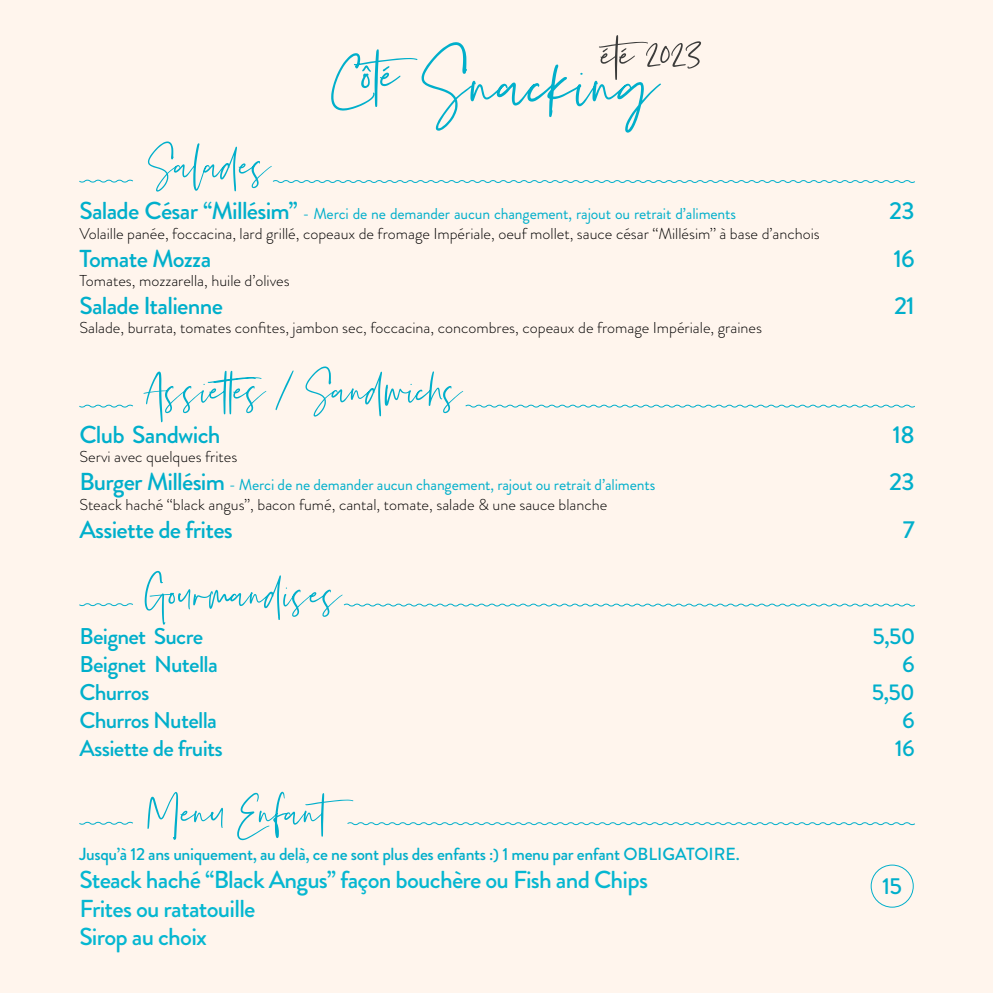
<style>
.page{position:relative;width:993px;height:993px;background:#fff}
.page>*{position:absolute;margin:0;border:0;box-sizing:border-box;transform-origin:0 0}
.t1{font:500 24.5px/28px "Brandon Grotesque";letter-spacing:-.03em;color:#06b7d1}
.t2{font:500 24.5px "Brandon Grotesque";letter-spacing:-.03em;color:#00afcb}
.t3{font:500 23.1px "Brandon Grotesque";color:#00afcb}
.t4{font:500 22.75px "Brandon Grotesque";letter-spacing:-.03em;color:#00afcb}
.t5{font:500 17.5px "Brandon Grotesque";letter-spacing:-.02em;color:#00afcb}
.t6{font:300 15.75px "Brandon Grotesque";color:#000}
.t7{font:15.75px/28px "Brandon Grotesque";letter-spacing:-.01em;color:#00afcb}
.s1{font-weight:500;font-size:24.5px}
.s2{font-weight:300;color:#000}
</style>
<div class="page">
<div style="left:0;top:0;width:992px;height:992px;background:#fff5ed"></div>
<svg style="left:148px;top:141px;width:767px;height:50px"></svg>
<svg style="left:143px;top:366px;width:772px;height:56px"></svg>
<svg style="left:145px;top:570px;width:770px;height:54px"></svg>
<svg style="left:147px;top:791px;width:768px;height:48px"></svg>
<svg style="left:79px;top:179px;width:54px;height:4px"></svg>
<svg style="left:79px;top:404px;width:54px;height:4px"></svg>
<svg style="left:79px;top:603px;width:54px;height:3px"></svg>
<svg style="left:79px;top:821px;width:54px;height:4px"></svg>
<div style="left:870px;top:864px;width:43px;height:43px;border:1px solid #00afcb;border-radius:50%"></div>
<svg style="left:331px;top:35px;width:370px;height:97px"></svg>
<p class="t7" style="left:79px;top:200px;width:658px"><span class="s1">Salade César ‘‘Millésim’’</span> - Merci de ne demander aucun changement, rajout ou retrait d’aliments</p>
<h1 class="t2" style="left:889px;top:194px;width:27px">23</h1>
<p class="t6" style="left:79px;top:222px;width:741px">Volaille panée, foccacina, lard grillé, copeaux de fromage Impériale, oeuf mollet, sauce césar ‘‘Millésim’’ à base d’anchois</p>
<h1 class="t2" style="left:79px;top:241px;width:133px">Tomate Mozza</h1>
<h1 class="t2" style="left:893px;top:241px;width:23px">16</h1>
<p class="t6" style="left:79px;top:270px;width:212px">Tomates, mozzarella, huile d’olives</p>
<h1 class="t2" style="left:79px;top:288px;width:145px">Salade Italienne</h1>
<h1 class="t2" style="left:893px;top:288px;width:22px">21</h1>
<p class="t6" style="left:79px;top:317px;width:683px">Salade, burrata, tomates confites, jambon sec, foccacina, concombres, copeaux de fromage Impériale, graines</p>
<h1 class="t2" style="left:79px;top:417px;width:143px">Club Sandwich</h1>
<h1 class="t2" style="left:892px;top:417px;width:24px">18</h1>
<p class="t7" style="left:79px;top:443px;width:577px"><span class="s2">Servi avec quelques frites<br></span><span class="s1">Burger Millésim</span> - Merci de ne demander aucun changement, rajout ou retrait d’aliments</p>
<h1 class="t2" style="left:889px;top:465px;width:27px">23</h1>
<p class="t6" style="left:79px;top:493px;width:529px">Steack haché ‘‘black angus’’, bacon fumé, cantal, tomate, salade &amp; une sauce blanche</p>
<h1 class="t2" style="left:79px;top:512px;width:155px">Assiette de frites</h1>
<h1 class="t2" style="left:902px;top:512px;width:13px">7</h1>
<h3 class="t4" style="left:79px;top:620px;width:125px">Beignet Sucre</h3>
<h3 class="t4" style="left:872px;top:620px;width:44px">5,50</h3>
<h3 class="t4" style="left:79px;top:648px;width:140px">Beignet Nutella</h3>
<h3 class="t4" style="left:901px;top:648px;width:14px">6</h3>
<h3 class="t4" style="left:79px;top:676px;width:72px">Churros</h3>
<h3 class="t4" style="left:871px;top:676px;width:44px">5,50</h3>
<h3 class="t4" style="left:79px;top:704px;width:139px">Churros Nutella</h3>
<h3 class="t4" style="left:901px;top:704px;width:14px">6</h3>
<h3 class="t4" style="left:79px;top:732px;width:145px">Assiette de fruits</h3>
<h3 class="t4" style="left:894px;top:732px;width:21px">16</h3>
<p class="t5" style="left:79px;top:842px;width:661px">Jusqu’à 12 ans uniquement, au delà, ce ne sont plus des enfants :) 1 menu par enfant OBLIGATOIRE.</p>
<h1 class="t1" style="left:79px;top:866px;width:570px">Steack haché ‘‘Black Angus’’ façon bouchère ou Fish and Chips<br>Frites ou ratatouille<br>Sirop au choix</h1>
<h2 class="t3" style="left:881px;top:869px;width:21px">15</h2>
</div>
